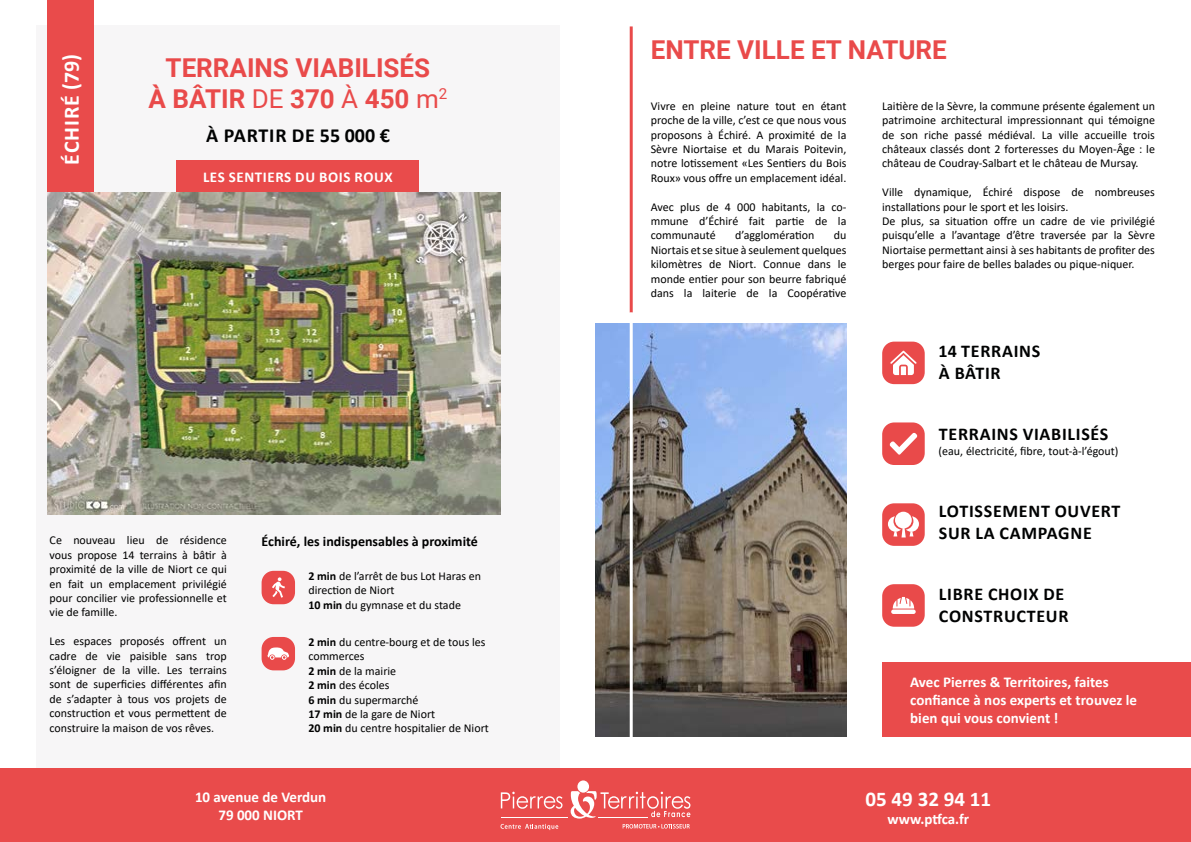
<style>
.page{position:relative;width:1191px;height:842px;background:#fff}
.page>*{position:absolute;margin:0;border:0;box-sizing:border-box;transform-origin:0 0}
.t1{font:700 26px/31px "Roboto";color:#e94a4a;text-align:center}
.t2{font:700 22px "Calibri";letter-spacing:.04em;color:#fff}
.t3{font:700 21px "Calibri";color:#fff}
.t4{font:700 20px "Calibri";letter-spacing:.03em;color:#010202}
.t5{font:700 18px/21.6px "Calibri";letter-spacing:.04em;color:#010202}
.t6{font:700 15px/18px "Calibri";color:#fff}
.t7{font:700 15px "Calibri";letter-spacing:.04em;color:#fff}
.t8{font:700 14px "Calibri";color:#000}
.t9{font:12px/14.4px "Calibri";color:#000;text-align:justify}
.t10{font:12px "Calibri";color:#010202}
.s1{font-weight:400}
.s2{font-weight:700}
</style>
<div class="page">
<div style="left:36px;top:25px;width:524px;height:770px;background:#f7f6f7"></div>
<img style="left:595px;top:324px;width:251px;height:413px">
<hr style="left:629px;top:26px;width:3px;height:287px;background:#e94a4a">
<hr style="left:629px;top:313px;width:3px;height:435px;background:#fff">
<div style="left:882px;top:663px;width:309px;height:74px;background:#e94b4b"></div>
<div style="left:882px;top:342px;width:42px;height:42px;background:#e94a4a;border-radius:12px"></div>
<svg style="left:890px;top:351px;width:26px;height:24px"></svg>
<div style="left:882px;top:584px;width:42px;height:43px;background:#e94a4a;border-radius:12px"></div>
<svg style="left:891px;top:597px;width:25px;height:17px"></svg>
<div style="left:882px;top:503px;width:42px;height:43px;background:#e94a4a;border-radius:12px"></div>
<div style="left:882px;top:422px;width:42px;height:43px;background:#e94a4a;border-radius:12px"></div>
<svg style="left:889px;top:433px;width:28px;height:22px"></svg>
<div style="left:261px;top:637px;width:34px;height:33px;background:#e94a4a;border-radius:12px"></div>
<svg style="left:267px;top:647px;width:22px;height:13px"></svg>
<div style="left:261px;top:571px;width:34px;height:33px;background:#e94a4a;border-radius:12px"></div>
<svg style="left:272px;top:577px;width:13px;height:21px"></svg>
<div style="left:47px;top:0;width:47px;height:192px;background:#e94b4b"></div>
<div style="left:177px;top:160px;width:242px;height:33px;background:#e94b4b"></div>
<div style="left:0;top:768px;width:1191px;height:74px;background:#e94b4b"></div>
<svg style="left:501px;top:792px;width:61px;height:17px"></svg>
<svg style="left:622px;top:824px;width:67px;height:4px"></svg>
<svg style="left:500px;top:824px;width:58px;height:6px"></svg>
<svg style="left:570px;top:791px;width:120px;height:27px"></svg>
<div style="left:577px;top:780px;width:12px;height:13px;background:#fff;border-radius:50%"></div>
<hr style="left:501px;top:817px;width:67px;height:1px;background:#fff">
<hr style="left:598px;top:817px;width:49px;height:1px;background:#fff">
<img style="left:47px;top:192px;width:453px;height:323px">
<div style="left:895px;top:512px;width:16px;height:16px;background:#fff;border-radius:50%"></div>
<svg style="left:888px;top:516px;width:31px;height:21px"></svg>
<h2 class="t2" style="left:56px;top:165px;width:112px;rotate:-90deg">ÉCHIRÉ (79)</h2>
<h1 class="t1" style="left:148px;top:51px;width:300px">TERRAINS VIABILISÉS<br>À BÂTIR <span class="s1">DE</span> 370 <span class="s1">À</span> 450 <span class="s1">m</span><sup>2</sup></h1>
<h3 class="t4" style="left:206px;top:121px;width:185px">À PARTIR DE 55 000 €</h3>
<p class="t7" style="left:203px;top:167px;width:191px">LES SENTIERS DU BOIS ROUX</p>
<p class="t9" style="left:50px;top:533px;width:179px">Ce nouveau lieu de résidence vous propose 14 terrains à bâtir à proximité de la ville de Niort ce qui en fait un emplacement privilégié pour concilier vie professionnelle et vie de famille.</p>
<p class="t9" style="left:50px;top:634px;width:179px">Les espaces proposés offrent un cadre de vie paisible sans trop s’éloigner de la ville. Les terrains sont de superficies différentes afin de s’adapter à tous vos projets de construction et vous permettent de construire la maison de vos rêves.</p>
<p class="t8" style="left:261px;top:531px;width:218px">Échiré, les indispensables à proximité</p>
<p class="t9" style="left:308px;top:568px;width:174px;text-align:left"><span class="s2">2 min</span> de l’arrêt de bus Lot Haras en direction de Niort<br><span class="s2">10 min</span> du gymnase et du stade</p>
<p class="t9" style="left:308px;top:634px;width:182px;text-align:left"><span class="s2">2 min</span> du centre-bourg et de tous les commerces<br><span class="s2">2 min</span> de la mairie<br><span class="s2">2 min</span> des écoles<br><span class="s2">6 min</span> du supermarché<br><span class="s2">17 min</span> de la gare de Niort<br><span class="s2">20 min</span> du centre hospitalier de Niort</p>
<h1 class="t1" style="left:651px;top:33px;width:297px">ENTRE VILLE ET NATURE</h1>
<p class="t9" style="left:651px;top:98px;width:197px">Vivre en pleine nature tout en étant proche de la ville, c’est ce que nous vous proposons à Échiré. A proximité de la Sèvre Niortaise et du Marais Poitevin, notre lotissement «Les Sentiers du Bois Roux» vous offre un emplacement idéal.</p>
<p class="t9" style="left:651px;top:199px;width:197px">Avec plus de 4 000 habitants, la co&shy;mmune d’Échiré fait partie de la communauté</p>
<p class="t9" style="left:735px;top:228px;width:81px">d’agglomération</p>
<p class="t9" style="left:651px;top:228px;width:197px;text-indent:183px">du Niortais et se situe à seulement quelques kilomètres de Niort. Connue dans le monde entier pour son beurre fabriqué dans la laiterie de la Coopérative</p>
<p class="t9" style="left:882px;top:98px;width:274px">Laitière de la Sèvre, la commune présente également un patrimoine architectural impressionnant qui témoigne de son riche passé médiéval. La ville accueille trois châteaux classés dont 2 forteresses du Moyen-Âge : le château de Coudray-Salbart et le château de Mursay.</p>
<p class="t9" style="left:882px;top:185px;width:274px;text-align:left">Ville dynamique, Échiré dispose de nombreuses installations pour le sport et les loisirs.<br>De plus, sa situation offre un cadre de vie privilégié puisqu’elle a l’avantage d’être traversée par la Sèvre Niortaise permettant ainsi à ses habitants de profiter des berges pour faire de belles balades ou pique-niquer.</p>
<h3 class="t5" style="left:938px;top:340px;width:103px">14 TERRAINS<br>À BÂTIR</h3>
<h3 class="t5" style="left:939px;top:423px;width:171px">TERRAINS VIABILISÉS</h3>
<p class="t10" style="left:938px;top:443px;width:181px">(eau, électricité, fibre, tout-à-l’égout)</p>
<h3 class="t5" style="left:939px;top:500px;width:183px">LOTISSEMENT OUVERT<br>SUR LA CAMPAGNE</h3>
<h3 class="t5" style="left:939px;top:583px;width:131px">LIBRE CHOIX DE<br>CONSTRUCTEUR</h3>
<p class="t6" style="left:910px;top:673px;width:228px">Avec Pierres &amp; Territoires, faites confiance à nos experts et trouvez le bien qui vous convient !</p>
<p class="t6" style="left:195px;top:788px;width:133px;text-align:center">10 avenue de Verdun<br>79 000 NIORT</p>
<h3 class="t3" style="left:865px;top:784px;width:127px">05 49 32 94 11</h3>
<p class="t6" style="left:887px;top:810px;width:83px">www.ptfca.fr</p>
</div>
